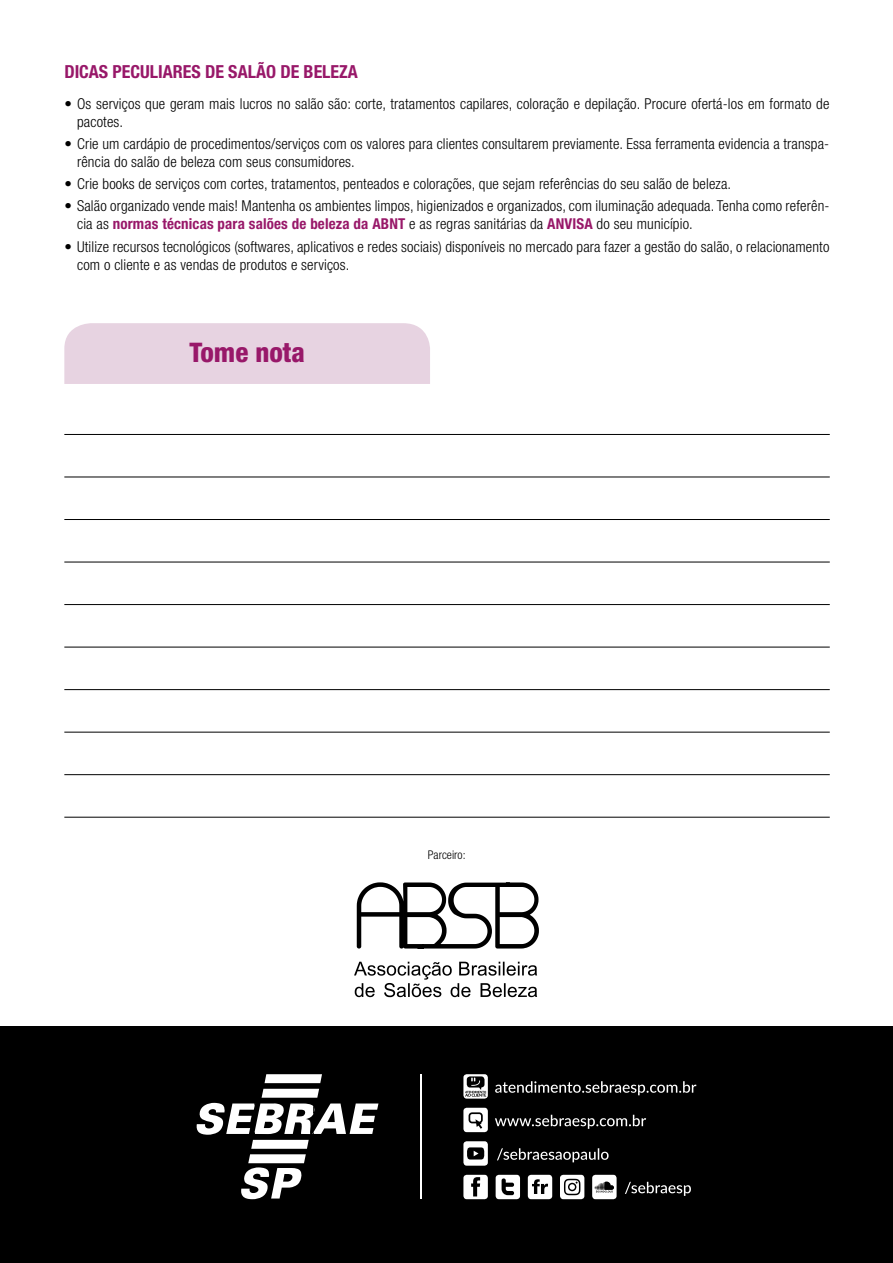
<style>
.page{position:relative;width:893px;height:1263px;background:#fff}
.page>*{position:absolute;margin:0;border:0;box-sizing:border-box;transform-origin:0 0}
.t1{font:800 condensed 27px "Helvetica Neue";color:#981869}
.t2{font:700 condensed 18px "Helvetica Neue";color:#981869}
.t3{font:300 condensed 15px/18px "Helvetica Neue";letter-spacing:.01em;color:#000}
.t4{font:300 condensed 12px "Helvetica Neue";color:#000}
.s1{font-weight:700;color:#981869}
</style>
<div class="page">
<div style="left:0;top:1027px;width:893px;height:236px;background:#000"></div>
<hr style="left:420px;top:1074px;width:2px;height:125px;background:#fff">
<svg style="left:265px;top:1074px;width:57px;height:9px"></svg>
<svg style="left:196px;top:1089px;width:182px;height:110px"></svg>
<svg style="left:495px;top:1115px;width:151px;height:14px"></svg>
<svg style="left:463px;top:1108px;width:25px;height:24px"></svg>
<svg style="left:497px;top:1148px;width:112px;height:14px"></svg>
<svg style="left:463px;top:1141px;width:25px;height:25px"></svg>
<svg style="left:495px;top:1081px;width:201px;height:14px"></svg>
<svg style="left:463px;top:1074px;width:25px;height:24px"></svg>
<svg style="left:625px;top:1182px;width:66px;height:14px"></svg>
<svg style="left:463px;top:1175px;width:25px;height:24px"></svg>
<svg style="left:496px;top:1175px;width:24px;height:24px"></svg>
<svg style="left:528px;top:1175px;width:24px;height:24px"></svg>
<svg style="left:592px;top:1175px;width:25px;height:24px"></svg>
<svg style="left:560px;top:1175px;width:24px;height:24px"></svg>
<div style="left:64px;top:323px;width:366px;height:61px;background:#e7d3e1"></div>
<hr style="left:64px;top:434px;width:766px;height:1px;background:#000">
<hr style="left:64px;top:477px;width:766px;height:1px;background:#000">
<hr style="left:64px;top:519px;width:766px;height:1px;background:#000">
<hr style="left:64px;top:562px;width:766px;height:1px;background:#000">
<hr style="left:64px;top:604px;width:766px;height:1px;background:#000">
<hr style="left:64px;top:647px;width:766px;height:1px;background:#000">
<hr style="left:64px;top:689px;width:766px;height:1px;background:#000">
<hr style="left:64px;top:732px;width:766px;height:1px;background:#000">
<hr style="left:64px;top:774px;width:766px;height:1px;background:#000">
<hr style="left:64px;top:817px;width:766px;height:1px;background:#000">
<svg style="left:354px;top:962px;width:183px;height:35px"></svg>
<svg style="left:357px;top:882px;width:182px;height:66px"></svg>
<p class="t2" style="left:64px;top:60px;width:295px">DICAS PECULIARES DE SALÃO DE BELEZA</p>
<p class="t3" style="left:77px;top:94px;width:754px;text-indent:-13px">• Os serviços que geram mais lucros no salão são: corte, tratamentos capilares, coloração e depilação. Procure ofertá-los em formato de pacotes.</p>
<p class="t3" style="left:77px;top:134px;width:754px;text-indent:-13px">• Crie um cardápio de procedimentos/serviços com os valores para clientes consultarem previamente. Essa ferramenta evidencia a transpa&shy;rência do salão de beleza com seus consumidores.</p>
<p class="t3" style="left:64px;top:175px;width:668px">• Crie books de serviços com cortes, tratamentos, penteados e colorações, que sejam referências do seu salão de beleza.</p>
<p class="t3" style="left:77px;top:197px;width:754px;text-indent:-13px">• Salão organizado vende mais! Mantenha os ambientes limpos, higienizados e organizados, com iluminação adequada. Tenha como referên&shy;cia as <span class="s1">normas técnicas para salões de beleza da ABNT</span> e as regras sanitárias da <span class="s1">ANVISA</span> do seu município.</p>
<p class="t3" style="left:77px;top:237px;width:754px;text-indent:-13px">• Utilize recursos tecnológicos (softwares, aplicativos e redes sociais) disponíveis no mercado para fazer a gestão do salão, o relacionamento com o cliente e as vendas de produtos e serviços.</p>
<h1 class="t1" style="left:189px;top:336px;width:117px">Tome nota</h1>
<p class="t4" style="left:428px;top:847px;width:39px">Parceiro:</p>
</div>
